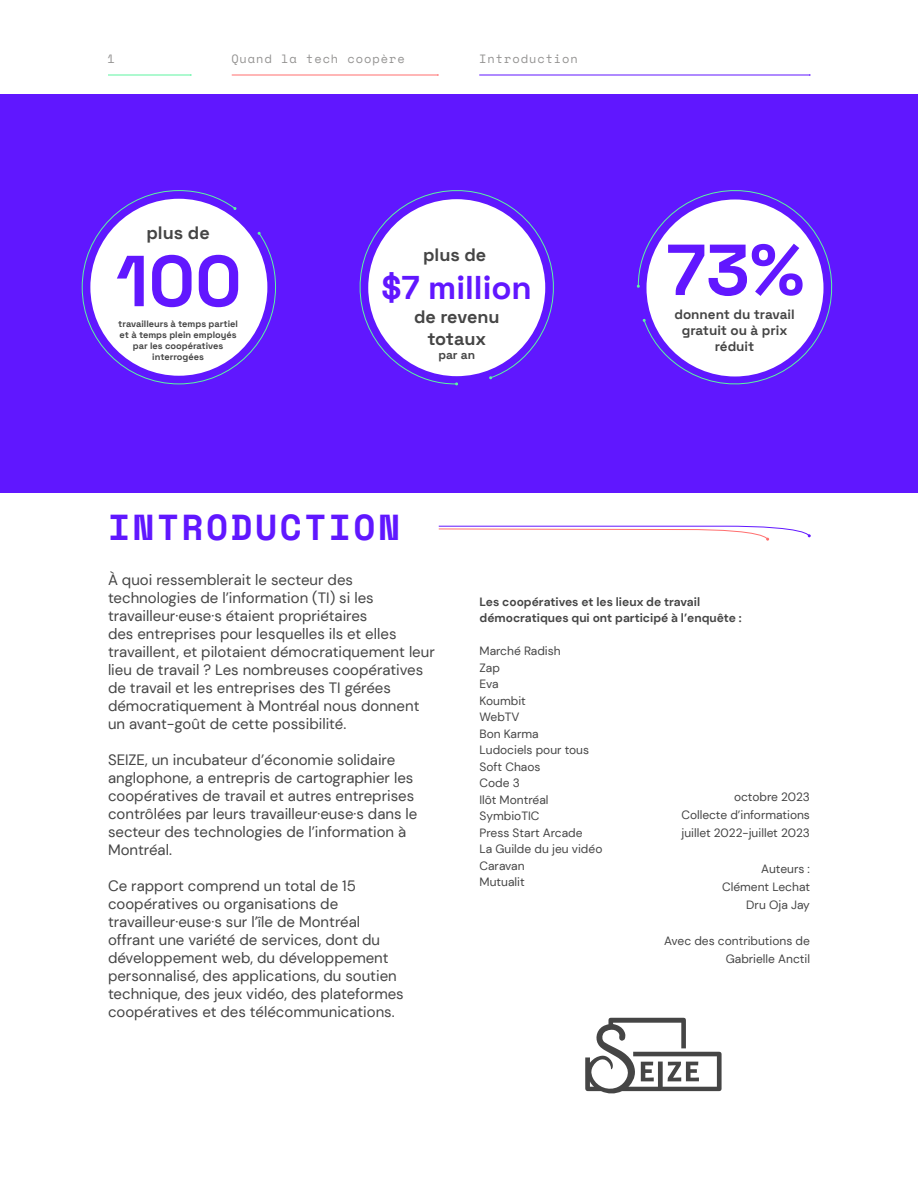
<style>
.page{position:relative;width:918px;height:1188px;background:#fff}
.page>*{position:absolute;margin:0;border:0;box-sizing:border-box;transform-origin:0 0}
.t1{font:300 72px "Space Grotesk";color:#6117ff}
.t2{font:700 36px "Space Mono";letter-spacing:.07em;color:#6017ff}
.t3{font:300 33px "Space Grotesk";color:#6117ff}
.t4{font:300 18px/21.6px "Space Grotesk";color:#454545;text-align:center}
.t5{font:15px/18px "DM Sans";color:#454545}
.t6{font:300 13.5px/16.2px "Space Grotesk";color:#454545;text-align:center}
.t7{font:12px/16.5px "DM Sans";color:#454545;text-align:right}
.t8{font:700 12px/16.5px "DM Sans";color:#454545}
.t9{font:12px "Space Mono";letter-spacing:.08em;color:#949392}
.t10{font:300 12px "Space Grotesk";color:#454545}
.t11{font:300 9.3px/11.1px "Space Grotesk";color:#454545;text-align:center}
</style>
<div class="page">
<hr style="left:108px;top:75px;width:83px;height:1px;background:#5cf5a1">
<hr style="left:232px;top:75px;width:206px;height:1px;background:#ff6e6e">
<hr style="left:479px;top:75px;width:331px;height:1px;background:#6017ff">
<div style="left:0;top:94px;width:918px;height:400px;background:#6017ff"></div>
<svg style="left:81px;top:190px;width:195px;height:195px"></svg>
<svg style="left:359px;top:190px;width:195px;height:195px"></svg>
<svg style="left:455px;top:382px;width:3px;height:4px"></svg>
<svg style="left:638px;top:190px;width:195px;height:195px"></svg>
<svg style="left:642px;top:319px;width:4px;height:3px"></svg>
<svg style="left:438px;top:525px;width:373px;height:16px"></svg>
<svg style="left:585px;top:1018px;width:137px;height:76px"></svg>
<p class="t9" style="left:108px;top:50px;width:9px">1</p>
<p class="t9" style="left:231px;top:50px;width:175px">Quand la tech coopère</p>
<p class="t4" style="left:147px;top:221px;width:65px">plus de</p>
<p class="t9" style="left:479px;top:50px;width:100px">Introduction</p>
<h1 class="t1" style="left:116px;top:228px;width:127px">100</h1>
<p class="t4" style="left:423px;top:243px;width:65px">plus de</p>
<h3 class="t3" style="left:382px;top:263px;width:152px">$7 million</h3>
<p class="t11" style="left:118px;top:318px;width:121px">travailleurs à temps partiel et à temps plein employés par les coopératives interrogées</p>
<p class="t4" style="left:414px;top:305px;width:87px">de revenu totaux</p>
<p class="t10" style="left:438px;top:346px;width:38px">par an</p>
<h2 class="t2" style="left:108px;top:500px;width:294px">INTRODUCTION</h2>
<h1 class="t1" style="left:666px;top:217px;width:140px">73%</h1>
<p class="t6" style="left:674px;top:305px;width:122px">donnent du travail gratuit ou à prix réduit</p>
<p class="t5" style="left:108px;top:571px;width:328px">À quoi ressemblerait le secteur des technologies de l’information (TI) si les travailleur·euse·s étaient propriétaires<br>des entreprises pour lesquelles ils et elles travaillent, et pilotaient démocratiquement leur lieu de travail ? Les nombreuses coopératives de travail et les entreprises des TI gérées démocratiquement à Montréal nous donnent un avant-goût de cette possibilité.</p>
<p class="t5" style="left:108px;top:751px;width:311px">SEIZE, un incubateur d’économie solidaire anglophone, a entrepris de cartographier les coopératives de travail et autres entreprises contrôlées par leurs travailleur·euse·s dans le secteur des technologies de l’information à Montréal.</p>
<p class="t5" style="left:108px;top:877px;width:297px">Ce rapport comprend un total de 15 coopératives ou organisations de travailleur·euse·s sur l’île de Montréal offrant une variété de services, dont du développement web, du développement personnalisé, des applications, du soutien technique, des jeux vidéo, des plateformes coopératives et des télécommunications.</p>
<p class="t8" style="left:480px;top:593px;width:264px">Les coopératives et les lieux de travail démocratiques qui ont participé à l’enquête :</p>
<p class="t7" style="left:480px;top:643px;width:124px;text-align:left">Marché Radish<br>Zap<br>Eva<br>Koumbit<br>WebTV<br>Bon Karma<br>Ludociels pour tous<br>Soft Chaos<br>Code 3<br>Ilôt Montréal<br>SymbioTIC<br>Press Start Arcade<br>La Guilde du jeu vidéo<br>Caravan<br>Mutualit</p>
<p class="t7" style="left:681px;top:788px;width:130px;line-height:18px;text-align:justify;text-indent:53px">octobre 2023<br>Collecte d’informations juillet 2022-juillet 2023</p>
<p class="t7" style="left:722px;top:860px;width:89px;line-height:18px">Auteurs :<br>Clément Lechat<br>Dru Oja Jay</p>
<p class="t7" style="left:664px;top:932px;width:147px;line-height:18px">Avec des contributions de<br>Gabrielle Anctil</p>
</div>
